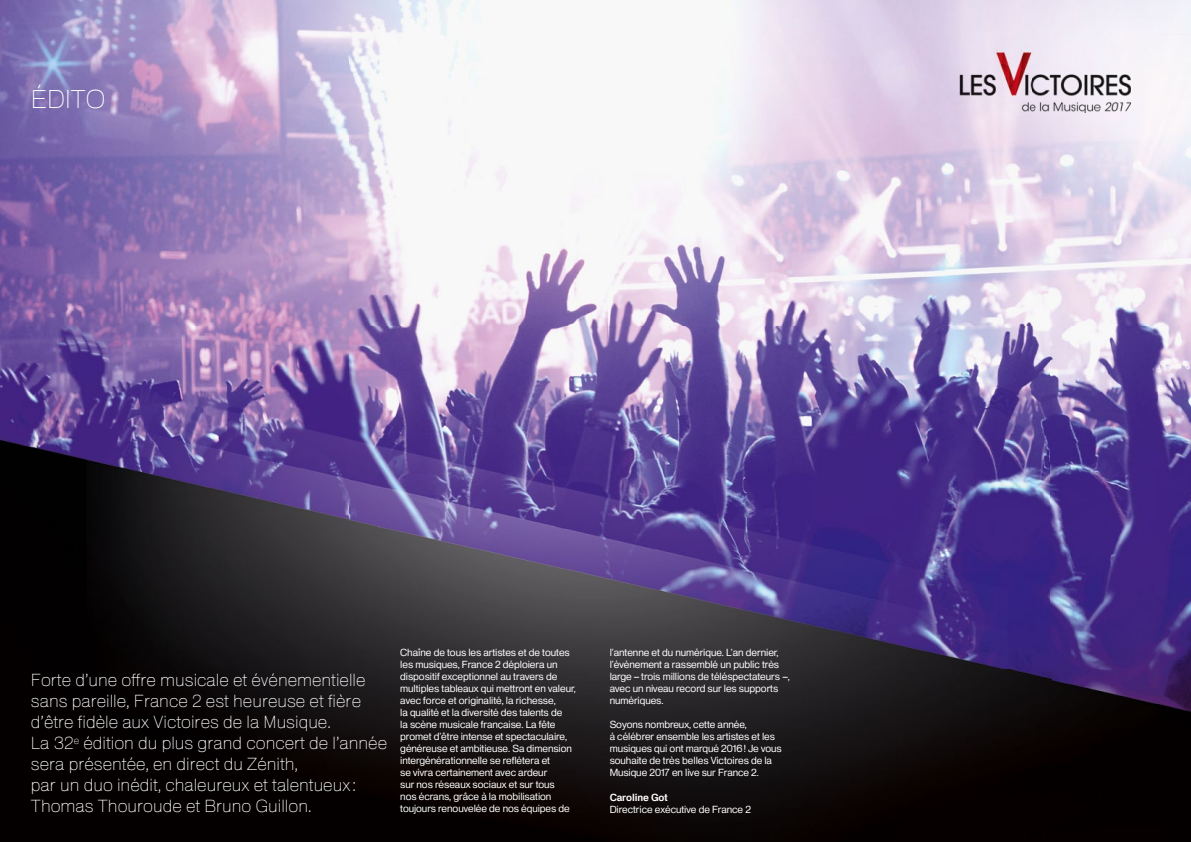
<style>
.page{position:relative;width:1191px;height:842px;background:#fff}
.page>*{position:absolute;margin:0;border:0;box-sizing:border-box;transform-origin:0 0}
.t1{font:100 25px "FTV Heldustry";color:#fff}
.t2{font:100 17px/21px "FTV Heldustry";color:#fff}
.t3{font:10px/12px "FTV Heldustry";color:#fff}
.t4{font:600 10px "FTV Heldustry";color:#fff}
</style>
<div class="page">
<img style="left:0;top:0;width:350px;height:326px">
<img style="left:350px;top:0;width:595px;height:326px">
<img style="left:1156px;top:34px;width:35px;height:292px">
<img style="left:945px;top:141px;width:211px;height:185px">
<img style="left:0;top:326px;width:1191px;height:516px">
<img style="left:934px;top:33px;width:230px;height:108px">
<h1 class="t1" style="left:31px;top:84px;width:76px">ÉDITO</h1>
<p class="t2" style="left:31px;top:669px;width:358px">Forte d’une offre musicale et événementielle sans pareille, France 2 est heureuse et fière d’être fidèle aux Victoires de la Musique.<br>La 32<sup>e</sup> édition du plus grand concert de l’année sera présentée, en direct du Zénith,<br>par un duo inédit, chaleureux et talentueux :<br>Thomas Thouroude et Bruno Guillon.</p>
<p class="t3" style="left:400px;top:646px;width:177px">Chaîne de tous les artistes et de toutes les musiques, France 2 déploiera un dispositif exceptionnel au travers de multiples tableaux qui mettront en valeur, avec force et originalité, la richesse,<br>la qualité et la diversité des talents de<br>la scène musicale française. La fête promet d’être intense et spectaculaire, généreuse et ambitieuse. Sa dimension intergénérationnelle se reflétera et<br>se vivra certainement avec ardeur<br>sur nos réseaux sociaux et sur tous<br>nos écrans, grâce à la mobilisation toujours renouvelée de nos équipes de</p>
<p class="t3" style="left:609px;top:646px;width:182px">l’antenne et du numérique. L’an dernier, l’événement a rassemblé un public très large – trois millions de téléspectateurs –, avec un niveau record sur les supports numériques.</p>
<p class="t3" style="left:609px;top:718px;width:174px">Soyons nombreux, cette année,<br>à célébrer ensemble les artistes et les musiques qui ont marqué 2016 ! Je vous souhaite de très belles Victoires de la Musique 2017 en live sur France 2.</p>
<p class="t4" style="left:609px;top:791px;width:60px">Caroline Got</p>
<p class="t3" style="left:609px;top:803px;width:143px">Directrice exécutive de France 2</p>
</div>
